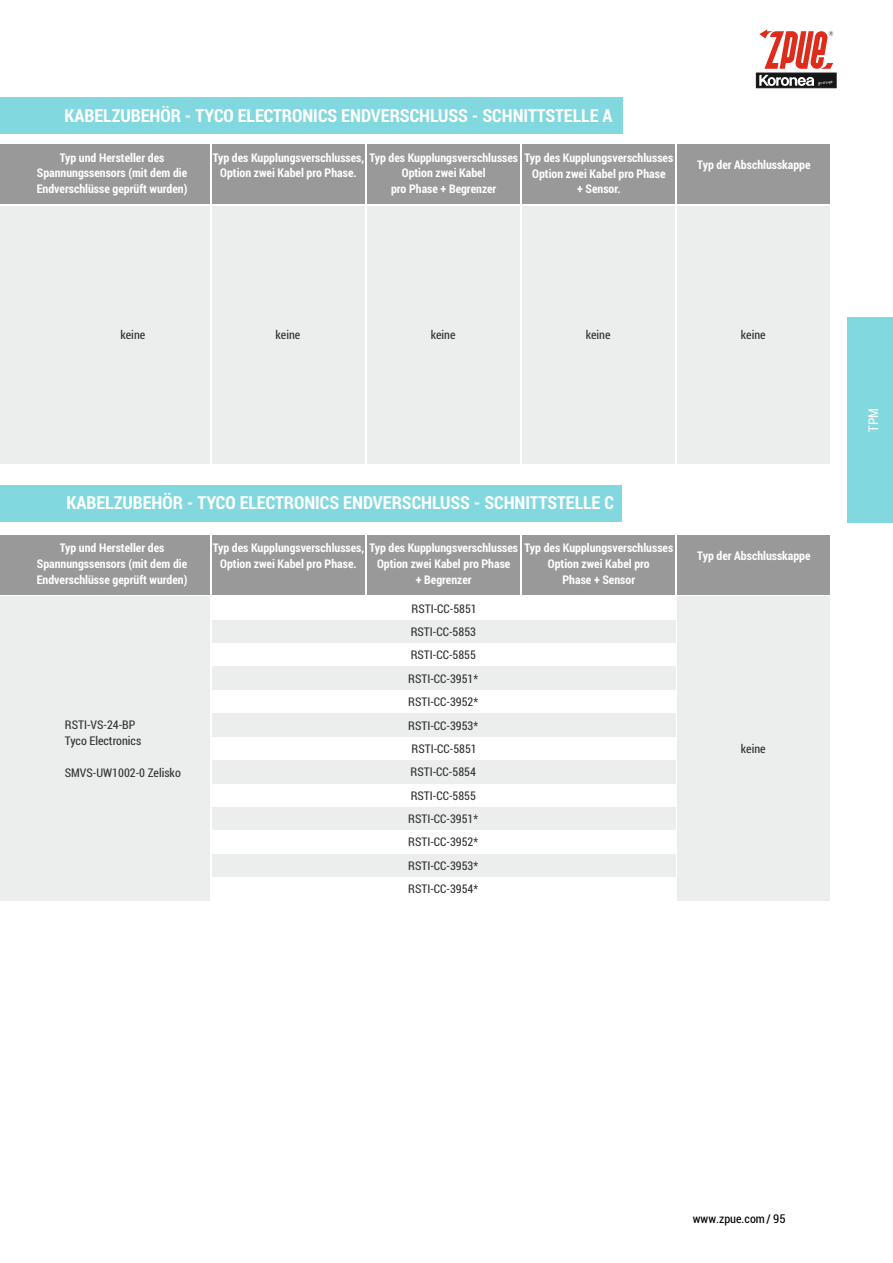
<style>
.page{position:relative;width:893px;height:1263px;background:#fff}
.page>*{position:absolute;margin:0;border:0;box-sizing:border-box;transform-origin:0 0}
.t1{font:700 18px "Roboto Condensed";color:#fff}
.t2{font:13.5px "Roboto Condensed";color:#fff}
.t3{font:700 12px/15.9px "Roboto Condensed";color:#fff;text-align:center}
.t4{font:12px/23.2px "Roboto Condensed";color:#313130}
.t5{font:condensed 12px "Roboto";color:#000}
</style>
<div class="page">
<div style="left:0;top:144px;width:210px;height:60px;background:#999"></div>
<div style="left:0;top:535px;width:210px;height:59px;background:#999"></div>
<div style="left:0;top:206px;width:210px;height:257px;background:#eceded"></div>
<div style="left:0;top:597px;width:210px;height:304px;background:#eceded"></div>
<div style="left:367px;top:144px;width:153px;height:60px;background:#999"></div>
<div style="left:367px;top:535px;width:153px;height:59px;background:#999"></div>
<div style="left:367px;top:206px;width:153px;height:257px;background:#eceded"></div>
<div style="left:212px;top:144px;width:153px;height:60px;background:#999"></div>
<div style="left:212px;top:535px;width:153px;height:59px;background:#999"></div>
<div style="left:212px;top:206px;width:153px;height:257px;background:#eceded"></div>
<div style="left:522px;top:144px;width:153px;height:60px;background:#999"></div>
<div style="left:522px;top:535px;width:153px;height:59px;background:#999"></div>
<div style="left:522px;top:206px;width:153px;height:257px;background:#eceded"></div>
<div style="left:677px;top:144px;width:153px;height:60px;background:#999"></div>
<div style="left:677px;top:535px;width:153px;height:59px;background:#999"></div>
<div style="left:677px;top:206px;width:153px;height:257px;background:#eceded"></div>
<div style="left:677px;top:597px;width:153px;height:304px;background:#eceded"></div>
<div style="left:0;top:97px;width:623px;height:37px;background:#82d8df"></div>
<div style="left:0;top:485px;width:622px;height:36px;background:#82d8df"></div>
<div style="left:212px;top:620px;width:463px;height:23px;background:#eceded"></div>
<div style="left:212px;top:713px;width:463px;height:24px;background:#eceded"></div>
<div style="left:212px;top:807px;width:463px;height:23px;background:#eceded"></div>
<div style="left:212px;top:854px;width:463px;height:23px;background:#eceded"></div>
<div style="left:212px;top:667px;width:463px;height:23px;background:#eceded"></div>
<div style="left:212px;top:760px;width:463px;height:24px;background:#eceded"></div>
<div style="left:756px;top:73px;width:80px;height:15px;background:#151616;border:1px solid #151616"></div>
<svg style="left:759px;top:29px;width:74px;height:40px"></svg>
<svg style="left:759px;top:75px;width:74px;height:12px"></svg>
<div style="left:847px;top:317px;width:46px;height:206px;background:#82d8df"></div>
<h1 class="t1" style="left:64px;top:103px;width:549px">KABELZUBEHÖR - TYCO ELECTRONICS ENDVERSCHLUSS - SCHNITTSTELLE A</h1>
<p class="t3" style="left:37px;top:149px;width:152px">Typ und Hersteller des<br>Spannungssensors (mit dem die<br>Endverschlüsse geprüft wurden)</p>
<p class="t3" style="left:220px;top:149px;width:299px;text-align:left;text-indent:-7px">Typ des Kupplungsverschlusses, Typ des Kupplungsverschlusses<br>Option zwei Kabel pro Phase.</p>
<p class="t3" style="left:524px;top:149px;width:150px">Typ des Kupplungsverschlusses<br>Option zwei Kabel pro Phase<br>+ Sensor.</p>
<p class="t3" style="left:391px;top:165px;width:107px">Option zwei Kabel<br>pro Phase + Begrenzer</p>
<p class="t3" style="left:697px;top:157px;width:115px">Typ der Abschlusskappe</p>
<p class="t4" style="left:121px;top:323px;width:26px">keine</p>
<p class="t4" style="left:741px;top:323px;width:26px">keine</p>
<p class="t4" style="left:276px;top:323px;width:26px">keine</p>
<p class="t4" style="left:431px;top:323px;width:26px">keine</p>
<p class="t4" style="left:586px;top:323px;width:26px">keine</p>
<h1 class="t1" style="left:66px;top:490px;width:549px">KABELZUBEHÖR - TYCO ELECTRONICS ENDVERSCHLUSS - SCHNITTSTELLE C</h1>
<p class="t3" style="left:37px;top:540px;width:152px">Typ und Hersteller des<br>Spannungssensors (mit dem die<br>Endverschlüsse geprüft wurden)</p>
<p class="t4" style="left:65px;top:716px;width:78px;line-height:15.9px">RSTI-VS-24-BP<br>Tyco Electronics</p>
<p class="t4" style="left:65px;top:760px;width:117px">SMVS-UW1002-0 Zelisko</p>
<p class="t3" style="left:220px;top:540px;width:299px;text-align:left;text-indent:-7px">Typ des Kupplungsverschlusses, Typ des Kupplungsverschlusses<br>Option zwei Kabel pro Phase.</p>
<p class="t3" style="left:524px;top:540px;width:150px">Typ des Kupplungsverschlusses<br>Option zwei Kabel pro<br>Phase + Sensor</p>
<p class="t3" style="left:377px;top:555px;width:135px">Option zwei Kabel pro Phase + Begrenzer</p>
<p class="t4" style="left:411px;top:596px;width:68px;text-align:justify">RSTI-CC-5851<br>RSTI-CC-5853<br>RSTI-CC-5855</p>
<p class="t4" style="left:408px;top:690px;width:72px">RSTI-CC-3952*</p>
<p class="t4" style="left:412px;top:737px;width:67px">RSTI-CC-5851</p>
<p class="t4" style="left:411px;top:783px;width:67px">RSTI-CC-5855</p>
<p class="t4" style="left:408px;top:830px;width:72px">RSTI-CC-3952*</p>
<p class="t4" style="left:408px;top:877px;width:72px">RSTI-CC-3954*</p>
<p class="t4" style="left:408px;top:666px;width:72px">RSTI-CC-3951*</p>
<p class="t4" style="left:408px;top:713px;width:72px">RSTI-CC-3953*</p>
<p class="t4" style="left:411px;top:760px;width:67px">RSTI-CC-5854</p>
<p class="t4" style="left:408px;top:807px;width:72px">RSTI-CC-3951*</p>
<p class="t4" style="left:408px;top:853px;width:72px">RSTI-CC-3953*</p>
<p class="t3" style="left:697px;top:548px;width:115px">Typ der Abschlusskappe</p>
<p class="t4" style="left:741px;top:737px;width:26px">keine</p>
<p class="t2" style="left:864px;top:432px;width:25px;rotate:-90deg">TPM</p>
<p class="t5" style="left:693px;top:1210px;width:94px">www.zpue.com / 95</p>
</div>
